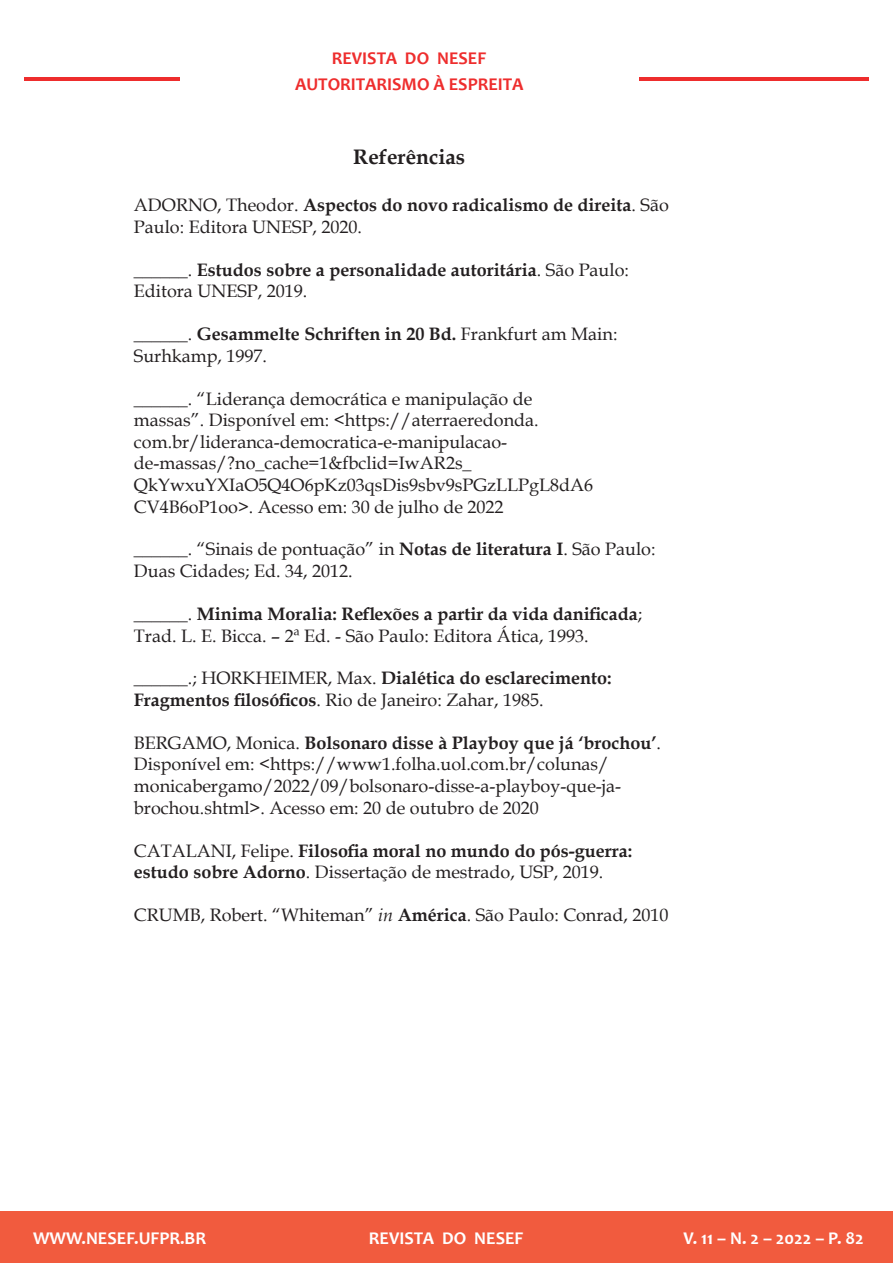
<style>
.page{position:relative;width:893px;height:1263px;background:#fff}
.page>*{position:absolute;margin:0;border:0;box-sizing:border-box;transform-origin:0 0}
.t1{font:700 21px "Book Antiqua";color:#231f20}
.t2{font:18px/21.6px "Book Antiqua";color:#231f20}
.t3{font:700 18px/21.6px "Book Antiqua";color:#231f20}
.t4{font:700 18px "Candara";color:#fff}
.t5{font:700 18px/25.8px "Candara";color:#ee2d2d;text-align:center}
.s1{font-weight:700}
.s2{font-weight:400}
.s3{font-style:italic}
</style>
<div class="page">
<div style="left:0;top:1212px;width:893px;height:51px;background:#f15b3e"></div>
<hr style="left:25px;top:77px;width:155px;height:4px;background:#ee2d2d">
<hr style="left:639px;top:77px;width:229px;height:4px;background:#ee2d2d">
<p class="t5" style="left:295px;top:45px;width:230px">REVISTA DO NESEF<br>AUTORITARISMO À ESPREITA</p>
<p class="t1" style="left:353px;top:143px;width:113px">Referências</p>
<p class="t2" style="left:134px;top:194px;width:536px">ADORNO, Theodor. <span class="s1">Aspectos do novo radicalismo de direita</span>. São<br>Paulo: Editora UNESP, 2020.</p>
<p class="t3" style="left:134px;top:259px;width:496px"><span class="s2">______.</span> Estudos sobre a personalidade autoritária<span class="s2">. São Paulo:<br>Editora UNESP, 2019.</span></p>
<p class="t2" style="left:134px;top:323px;width:485px">______. <span class="s1">Gesammelte Schriften in 20 Bd.</span> Frankfurt am Main:<br>Surhkamp, 1997.</p>
<p class="t2" style="left:134px;top:387px;width:461px">______. “Liderança democrática e manipulação de massas”. Disponível em: &lt;https://aterraeredonda. com.br/lideranca-democratica-e-manipulacao&shy;de-massas/?no_cache=1&amp;fbclid=IwAR2s_ QkYwxuYXIaO5Q4O6pKz03qsDis9sbv9sPGzLLPgL8dA6<br>CV4B6oP1oo&gt;. Acesso em: 30 de julho de 2022</p>
<p class="t2" style="left:134px;top:538px;width:523px">______. “Sinais de pontuação” in <span class="s1">Notas de literatura I</span>. São Paulo:<br>Duas Cidades; Ed. 34, 2012.</p>
<p class="t2" style="left:134px;top:603px;width:510px">______. <span class="s1">Minima Moralia: Reflexões a partir da vida danificada</span>;<br>Trad. L. E. Bicca. – 2ª Ed. - São Paulo: Editora Ática, 1993.</p>
<p class="t2" style="left:134px;top:667px;width:479px">______.; HORKHEIMER, Max. <span class="s1">Dialética do esclarecimento:<br>Fragmentos filosóficos</span>. Rio de Janeiro: Zahar, 1985.</p>
<p class="t2" style="left:134px;top:731px;width:528px">BERGAMO, Monica. <span class="s1">Bolsonaro disse à Playboy que já ‘brochou’</span>.<br>Disponível em: &lt;https://www1.folha.uol.com.br/colunas/ monicabergamo/2022/09/bolsonaro-disse-a-playboy-que-ja&shy;brochou.shtml&gt;. Acesso em: 20 de outubro de 2020</p>
<p class="t3" style="left:134px;top:839px;width:500px"><span class="s2">CATALANI, Felipe.</span> Filosofia moral no mundo do pós-guerra: estudo sobre Adorno<span class="s2">. Dissertação de mestrado, USP, 2019.</span></p>
<p class="t2" style="left:134px;top:904px;width:536px">CRUMB, Robert. “Whiteman” <span class="s3">in</span> <span class="s1">América</span>. São Paulo: Conrad, 2010</p>
<p class="t4" style="left:33px;top:1227px;width:175px">WWW.NESEF.UFPR.BR</p>
<p class="t4" style="left:369px;top:1227px;width:156px">REVISTA DO NESEF</p>
<p class="t4" style="left:684px;top:1227px;width:182px">V. 11 – N. 2 – 2022 – P. 82</p>
</div>
